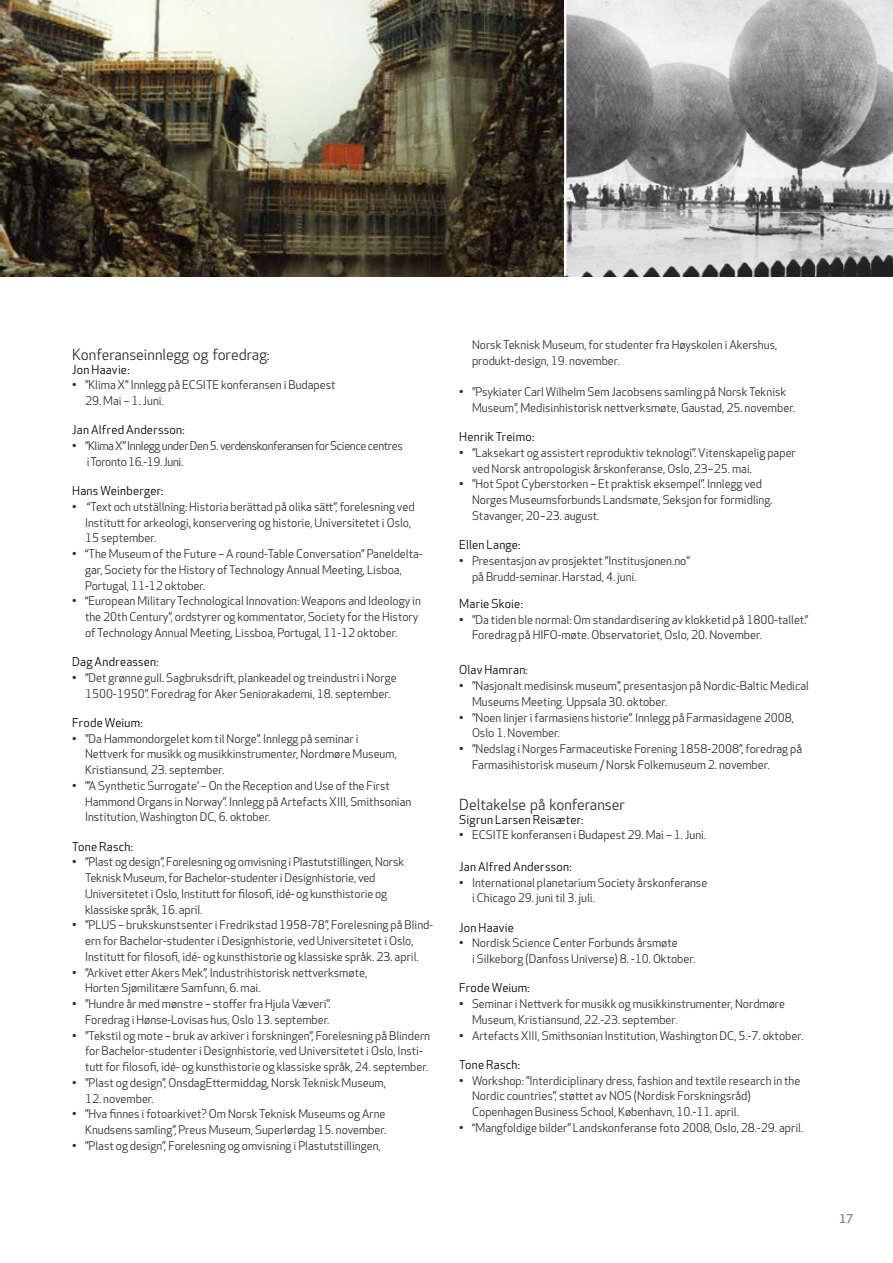
<style>
.page{position:relative;width:893px;height:1263px;background:#fff}
.page>*{position:absolute;margin:0;border:0;box-sizing:border-box;transform-origin:0 0}
.t1{font:15px "Apex New";color:#2b2e2c}
.t2{font:12px "Apex New";letter-spacing:.02em;color:#000}
.t3{font:500 12px "Apex New";color:#84858a}
.t4{font:11.7px/15.8px "Apex New";color:#2b2e2c}
.t5{font:11.7px/15.8px "Apex New";letter-spacing:-.03em;color:#2b2e2c}
.s1{font-size:12px}
.s2{font-style:italic;font-size:10.5px;color:#373c39}
</style>
<div class="page">
<img style="left:0;top:0;width:893px;height:276px">
<hr style="left:564px;top:0;width:2px;height:276px;background:#fff">
<p class="t1" style="left:72px;top:345px;width:199px">Konferanseinnlegg og foredrag:</p>
<p class="t2" style="left:72px;top:362px;width:59px">Jon Haavie:</p>
<p class="t4" style="left:72px;top:377px;width:265px"><span class="s1">•</span> ”Klima X” Innlegg på ECSITE konferansen i Budapest</p>
<p class="t4" style="left:85px;top:393px;width:80px">29. Mai – 1. Juni.</p>
<p class="t2" style="left:72px;top:422px;width:114px">Jan Alfred Andersson:</p>
<p class="t5" style="left:87px;top:438px;width:318px;text-indent:-14px"><span class="s1">•</span> ”Klima X” Innlegg under Den 5. verdenskonferansen for Science centres i Toronto 16.-19. Juni.</p>
<p class="t2" style="left:72px;top:483px;width:92px">Hans Weinberger:</p>
<p class="t4" style="left:85px;top:499px;width:331px;text-indent:-13px"><span class="s1">•</span> “Text och utställning: Historia berättad på olika sätt”, forelesning ved<br>Institutt for arkeologi, konservering og historie, Universitetet i Oslo,<br>15 september.</p>
<p class="t4" style="left:85px;top:546px;width:339px;text-indent:-13px"><span class="s1">•</span> “The Museum of the Future – A round-Table Conversation” Paneldelta&shy;gar, Society for the History of Technology Annual Meeting, Lisboa,<br>Portugal, 11-12 oktober.</p>
<p class="t4" style="left:85px;top:593px;width:337px;text-indent:-13px"><span class="s1">•</span> “European Military Technological Innovation: Weapons and Ideology in the 20th Century”, ordstyrer og kommentator, Society for the History of Technology Annual Meeting, Lissboa, Portugal, 11-12 oktober.</p>
<p class="t2" style="left:72px;top:654px;width:88px">Dag Andreassen:</p>
<p class="t4" style="left:72px;top:670px;width:326px;text-align:center"><span class="s1">•</span> ”Det grønne gull. Sagbruksdrift, plankeadel og treindustri i Norge<br>1500-1950”. Foredrag for Aker Seniorakademi, 18. september.</p>
<p class="t2" style="left:72px;top:715px;width:72px">Frode Weium:</p>
<p class="t4" style="left:85px;top:730px;width:313px;text-indent:-13px"><span class="s1">•</span> ”Da Hammondorgelet kom til Norge”. Innlegg på seminar i<br>Nettverk for musikk og musikkinstrumenter, Nordmøre Museum,<br>Kristiansund, 23. september.</p>
<p class="t4" style="left:85px;top:778px;width:328px;text-indent:-13px"><span class="s1">•</span> ”’A Synthetic Surrogate’ – On the Reception and Use of the First<br>Hammond Organs in Norway”. Innlegg på Artefacts XIII, Smithsonian<br>Institution, Washington DC, 6. oktober.</p>
<p class="t2" style="left:72px;top:839px;width:62px">Tone Rasch:</p>
<p class="t4" style="left:85px;top:854px;width:321px;text-indent:-13px"><span class="s1">•</span> ”Plast og design”, Forelesning og omvisning i Plastutstillingen, Norsk Teknisk Museum, for Bachelor-studenter i Designhistorie, ved Universitetet i Oslo, Institutt for filosofi, idé- og kunsthistorie og klassiske språk, 16. april.</p>
<p class="t4" style="left:72px;top:917px;width:362px;text-align:center"><span class="s1">•</span> ”PLUS – brukskunstsenter i Fredrikstad 1958-78”, Forelesning på Blind&shy;ern for Bachelor-studenter i Designhistorie, ved Universitetet i Oslo,<br>Institutt for filosofi, idé- og kunsthistorie og klassiske språk. 23. april.</p>
<p class="t4" style="left:85px;top:964px;width:284px;text-indent:-13px"><span class="s1">•</span> ”Arkivet etter Akers Mek”, Industrihistorisk nettverksmøte,<br>Horten Sjømilitære Samfunn, 6. mai.</p>
<p class="t4" style="left:72px;top:996px;width:260px;text-align:right"><span class="s1">•</span> ”Hundre år med mønstre – stoffer fra Hjula Væveri”.<br>Foredrag i Hønse-Lovisas hus, Oslo 13. september.</p>
<p class="t4" style="left:85px;top:1027px;width:347px;text-indent:-13px"><span class="s1">•</span> ”Tekstil og mote – bruk av arkiver i forskningen”, Forelesning på Blindern for Bachelor-studenter i Designhistorie, ved Universitetet i Oslo, Insti&shy;tutt for filosofi, idé- og kunsthistorie og klassiske språk, 24. september.</p>
<p class="t4" style="left:72px;top:1075px;width:315px"><span class="s1">•</span> ”Plast og design”, OnsdagEttermiddag, Norsk Teknisk Museum,</p>
<p class="t4" style="left:85px;top:1090px;width:70px">12. november.</p>
<p class="t4" style="left:72px;top:1106px;width:315px;text-align:right"><span class="s1">•</span> ”Hva finnes i fotoarkivet? Om Norsk Teknisk Museums og Arne<br>Knudsens samling”, Preus Museum, Superlørdag 15. november.</p>
<p class="t4" style="left:72px;top:1138px;width:310px"><span class="s1">•</span> ”Plast og design”, Forelesning og omvisning i Plastutstillingen,</p>
<p class="t4" style="left:472px;top:337px;width:307px">Norsk Teknisk Museum, for studenter fra Høyskolen i Akershus, produkt-design, 19. november.</p>
<p class="t4" style="left:472px;top:384px;width:325px;text-indent:-13px"><span class="s1">•</span> ”Psykiater Carl Wilhelm Sem Jacobsens samling på Norsk Teknisk<br>Museum”, Medisinhistorisk nettverksmøte, Gaustad, 25. november.</p>
<p class="t2" style="left:459px;top:429px;width:77px">Henrik Treimo:</p>
<p class="t4" style="left:472px;top:445px;width:325px;text-indent:-13px"><span class="s1">•</span> ”Laksekart og assistert reproduktiv teknologi”. Vitenskapelig paper ved Norsk antropologisk årskonferanse, Oslo, 23–25. mai.</p>
<p class="t4" style="left:472px;top:476px;width:302px;text-indent:-13px"><span class="s1">•</span> ”Hot Spot Cyberstorken – Et praktisk eksempel”. Innlegg ved<br>Norges Museumsforbunds Landsmøte, Seksjon for formidling.<br>Stavanger, 20–23. august.</p>
<p class="t2" style="left:459px;top:537px;width:63px">Ellen Lange:</p>
<p class="t4" style="left:472px;top:553px;width:219px;text-indent:-13px"><span class="s1">•</span> Presentasjon av prosjektet ”Institusjonen.no” på Brudd-seminar. Harstad, 4. juni.</p>
<p class="t2" style="left:459px;top:596px;width:65px">Marie Skoie:</p>
<p class="t4" style="left:472px;top:611px;width:338px;text-indent:-13px"><span class="s1">•</span> ”Da tiden ble normal: Om standardisering av klokketid på 1800-tallet.”<br>Foredrag på HIFO-møte. Observatoriet, Oslo, 20. November.</p>
<p class="t2" style="left:459px;top:662px;width:70px">Olav Hamran:</p>
<p class="t4" style="left:472px;top:678px;width:339px;text-indent:-13px"><span class="s1">•</span> ”Nasjonalt medisinsk museum”, presentasjon på Nordic-Baltic Medical<br>Museums Meeting. Uppsala 30. oktober.</p>
<p class="t4" style="left:472px;top:709px;width:324px;text-indent:-13px"><span class="s1">•</span> ”Noen linjer i farmasiens historie”. Innlegg på Farmasidagene 2008,<br>Oslo 1. November.</p>
<p class="t4" style="left:472px;top:741px;width:332px;text-indent:-13px"><span class="s1">•</span> ”Nedslag i Norges Farmaceutiske Forening 1858-2008”, foredrag på<br>Farmasihistorisk museum / Norsk Folkemuseum 2. november.</p>
<p class="t1" style="left:459px;top:795px;width:167px">Deltakelse på konferanser</p>
<p class="t2" style="left:459px;top:812px;width:126px">Sigrun Larsen Reisæter:</p>
<p class="t4" style="left:459px;top:827px;width:249px"><span class="s1">•</span> ECSITE konferansen i Budapest 29. Mai – 1. Juni.</p>
<p class="t2" style="left:459px;top:859px;width:114px">Jan Alfred Andersson:</p>
<p class="t4" style="left:472px;top:874px;width:237px;text-indent:-13px"><span class="s1">•</span> International planetarium Society årskonferanse i Chicago 29. juni til 3. juli.</p>
<p class="t2" style="left:459px;top:920px;width:56px">Jon Haavie</p>
<p class="t4" style="left:472px;top:935px;width:225px;text-indent:-13px"><span class="s1">•</span> Nordisk Science Center Forbunds årsmøte<br>i Silkeborg (Danfoss Universe) 8. -10. Oktober.</p>
<p class="t2" style="left:459px;top:980px;width:72px">Frode Weium:</p>
<p class="t4" style="left:472px;top:996px;width:315px;text-indent:-13px"><span class="s1">•</span> Seminar i Nettverk for musikk og musikkinstrumenter, Nordmøre<br>Museum, Kristiansund, 22.-23. september<span class="s2">.</span></p>
<p class="t4" style="left:459px;top:1027px;width:345px"><span class="s1">•</span> Artefacts XIII, Smithsonian Institution, Washington DC, 5.-7. oktober.</p>
<p class="t2" style="left:459px;top:1057px;width:62px">Tone Rasch:</p>
<p class="t4" style="left:472px;top:1072px;width:330px;text-indent:-13px"><span class="s1">•</span> Workshop: ”Interdiciplinary dress, fashion and textile research in the<br>Nordic countries”, støttet av NOS (Nordisk Forskningsråd)<br>Copenhagen Business School, København, 10.-11. april.</p>
<p class="t4" style="left:459px;top:1120px;width:345px"><span class="s1">•</span> “Mangfoldige bilder” Landskonferanse foto 2008, Oslo, 28.-29. april.</p>
<p class="t3" style="left:839px;top:1210px;width:16px">17</p>
</div>
